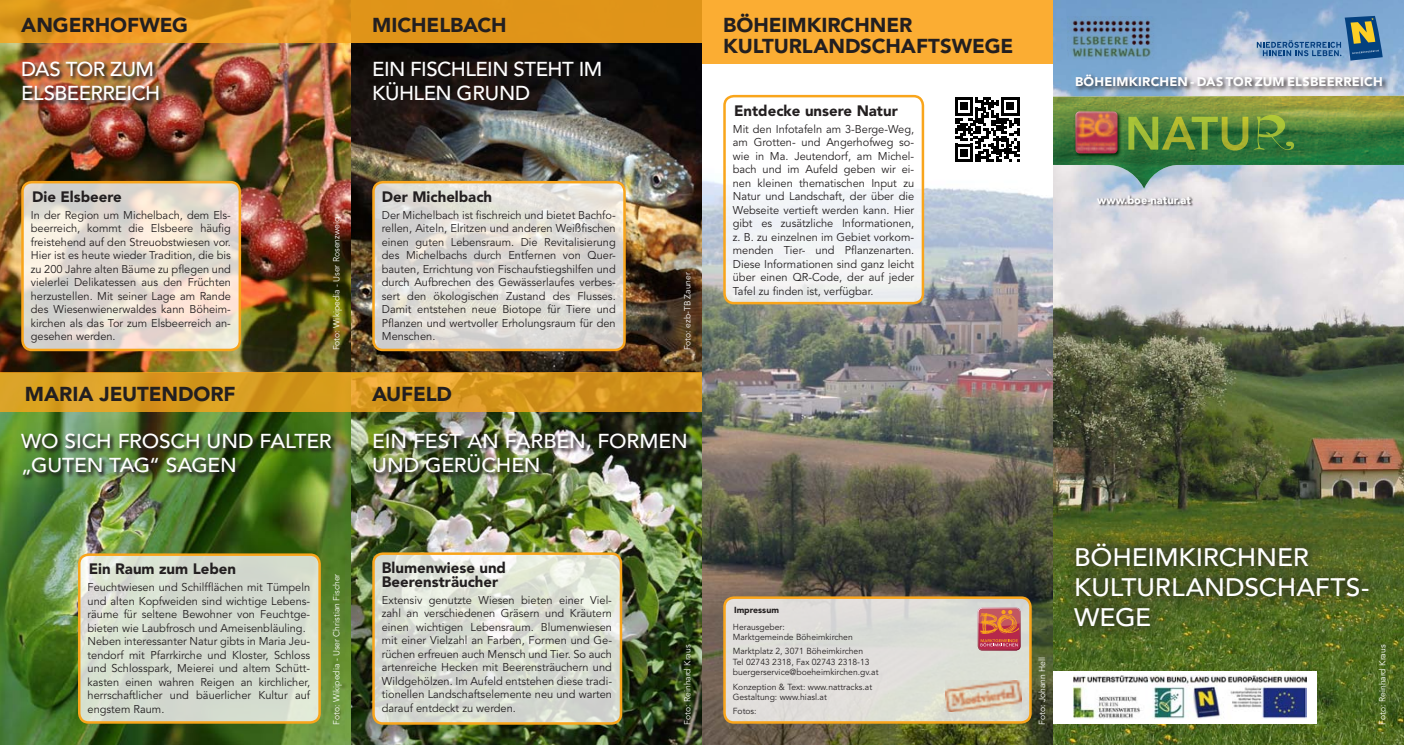
<style>
.page{position:relative;width:1404px;height:745px;background:#fff}
.page>*{position:absolute;margin:0;border:0;box-sizing:border-box;transform-origin:0 0}
.t1{font:500 25.12px/30.1px "Avenir";letter-spacing:-.005em;color:#fff;scale:1.05 1}
.t2{font:900 20px/21.2px "Avenir";letter-spacing:-.005em;color:#231f20}
.t3{font:500 20px/24px "Avenir";letter-spacing:-.015em;color:#fff;scale:1.05 1}
.t4{font:500 20px/24px "Avenir";letter-spacing:-.015em;color:#fff}
.t5{font:900 15px/13.8px "Avenir";color:#231f20}
.t6{font:900 12.5px "Avenir";letter-spacing:.015em;color:#fff}
.t7{font:11.25px/13.5px "Avenir";color:#231f20;text-align:justify}
.t8{font:900 11.25px "Avenir";color:#fff}
.t9{font:8.75px/10.5px "Avenir";color:#231f20}
.t10{font:8.75px "Avenir";color:#fff}
.t11{font:900 8.75px "Avenir";color:#231f20}
</style>
<div class="page">
<img style="left:1052px;top:0;width:351px;height:744px">
<svg style="left:1052px;top:96px;width:351px;height:93px;background:#799765"></svg>
<img style="left:1067px;top:16px;width:88px;height:44px">
<svg style="left:1256px;top:16px;width:126px;height:45px;background:#6d93b2"></svg>
<div style="left:1042px;top:670px;width:274px;height:53px;background:#fff"></div>
<img style="left:1073px;top:675px;width:233px;height:44px">
<div style="left:1096px;top:194px;width:97px;height:12px;background:#231f20;opacity:.75"></div>
<div style="left:1058px;top:526px;width:325px;height:116px;background:#231f20;opacity:.75"></div>
<div style="left:1074px;top:73px;width:313px;height:19px;background:#231f20;opacity:.85"></div>
<img style="left:351px;top:411px;width:351px;height:333px">
<img style="left:0;top:411px;width:351px;height:333px">
<img style="left:0;top:43px;width:702px;height:329px">
<div style="left:376px;top:63px;width:240px;height:53px;background:#231f20;opacity:.75"></div>
<div style="left:22px;top:60px;width:142px;height:46px;background:#231f20;opacity:.95"></div>
<div style="left:372px;top:432px;width:320px;height:46px;background:#231f20;opacity:.95"></div>
<div style="left:20px;top:432px;width:317px;height:48px;background:#231f20;opacity:.95"></div>
<svg style="left:373px;top:182px;width:251px;height:168px;background:#dddbd6"></svg>
<div style="left:372px;top:181px;width:253px;height:170px;border:2px solid #f9a51b;border-radius:9px"></div>
<svg style="left:23px;top:182px;width:217px;height:168px;background:#e5dcd2"></svg>
<div style="left:21px;top:181px;width:220px;height:170px;border:2px solid #f9a51b;border-radius:9px"></div>
<svg style="left:373px;top:553px;width:248px;height:170px;background:#dbded5"></svg>
<div style="left:372px;top:552px;width:250px;height:172px;border:2px solid #f9a51b;border-radius:9px"></div>
<svg style="left:79px;top:554px;width:240px;height:168px;background:#d5dcd0"></svg>
<div style="left:78px;top:553px;width:243px;height:170px;border:2px solid #f9a51b;border-radius:9px"></div>
<img style="left:702px;top:94px;width:350px;height:650px">
<div style="left:702px;top:0;width:350px;height:64px;background:#fbad33"></div>
<div style="left:351px;top:0;width:351px;height:43px;background:#e09419"></div>
<svg style="left:0;top:0;width:351px;height:43px;background:#e79821"></svg>
<svg style="left:351px;top:372px;width:351px;height:39px;background:#d6961f"></svg>
<svg style="left:0;top:372px;width:351px;height:39px;background:#d79c20"></svg>
<div style="left:724px;top:96px;width:198px;height:207px;background:#f5f6f8;border-radius:9px"></div>
<div style="left:723px;top:95px;width:201px;height:209px;border:2px solid #f9a51b;border-radius:9px"></div>
<svg style="left:954px;top:97px;width:65px;height:65px"></svg>
<div style="left:724px;top:597px;width:306px;height:125px;background:#dfdeda;border-radius:9px"></div>
<div style="left:723px;top:596px;width:308px;height:127px;border:2px solid #f9a51b;border-radius:9px"></div>
<svg style="left:977px;top:607px;width:43px;height:43px;background:#ca5d52"></svg>
<img style="left:945px;top:680px;width:75px;height:31px">
<h2 class="t2" style="left:21px;top:14px;width:165px">Angerhofweg</h2>
<h2 class="t2" style="left:372px;top:14px;width:136px">Michelbach</h2>
<h2 class="t4" style="left:21px;top:57px;width:14px">DAS</h2>
<h2 class="t4" style="left:21px;top:57px;width:116px;text-indent:44px">TOR ZUM<br>ELSBEERREICH</h2>
<h2 class="t4" style="left:372px;top:57px;width:232px">EIN FISCHLEIN STEHT IM<br>KÜHLEN GRUND</h2>
<h3 class="t5" style="left:32px;top:189px;width:91px">Die Elsbeere</h3>
<p class="t7" style="left:31px;top:208px;width:202px">In der Region um Michelbach, dem Els&shy;beerreich, kommt die Elsbeere häufig freistehend auf den Streuobstwiesen vor.<br>Hier ist es heute wieder Tradition, die bis zu 200 Jahre alten Bäume zu pflegen und vielerlei Delikatessen aus den Früchten herzustellen. Mit seiner Lage am Rande des Wiesenwienerwaldes kann Böheim&shy;kirchen als das Tor zum Elsbeerreich an&shy;gesehen werden.</p>
<p class="t10" style="left:331px;top:350px;width:135px;rotate:-90deg">Foto: Wikipedia - User Rosenzweig</p>
<h3 class="t5" style="left:382px;top:189px;width:112px">Der Michelbach</h3>
<p class="t7" style="left:382px;top:208px;width:235px">Der Michelbach ist fischreich und bietet Bachfo&shy;rellen, Aiteln, Elritzen und anderen Weißfischen einen guten Lebensraum. Die Revitalisierung des Michelbachs durch Entfernen von Quer&shy;bauten, Errichtung von Fischaufstiegshilfen und durch Aufbrechen des Gewässerlaufes verbes&shy;sert den ökologischen Zustand des Flusses.<br>Damit entstehen neue Biotope für Tiere und Pflanzen und wertvoller Erholungsraum für den Menschen.</p>
<h2 class="t2" style="left:25px;top:383px;width:15px">MARIA</h2>
<h2 class="t2" style="left:99px;top:383px;width:65px">JEUTENDOR</h2>
<h2 class="t2" style="left:223px;top:383px;width:14px">F</h2>
<h2 class="t2" style="left:372px;top:383px;width:81px">Aufeld</h2>
<p class="t10" style="left:682px;top:350px;width:80px;rotate:-90deg">Foto: ezb-TB Zauner</p>
<h2 class="t3" style="left:21px;top:429px;width:53px">WO SICH</h2>
<h2 class="t3" style="left:118px;top:429px;width:53px">FROSCH</h2>
<h2 class="t3" style="left:206px;top:429px;width:16px">UND</h2>
<h2 class="t3" style="left:259px;top:429px;width:13px">FALTER</h2>
<h2 class="t3" style="left:21px;top:453px;width:24px">„GUTEN</h2>
<h2 class="t3" style="left:109px;top:453px;width:14px">TAG</h2>
<h2 class="t3" style="left:149px;top:453px;width:30px">“ SAGEN</h2>
<h2 class="t3" style="left:372px;top:429px;width:302px">EIN FEST AN FARBEN, FORMEN<br>UND GERÜCHEN</h2>
<h3 class="t5" style="left:89px;top:562px;width:149px">Ein Raum zum Leben</h3>
<p class="t7" style="left:88px;top:580px;width:224px;text-align:left">Feuchtwiesen und Schilfflächen mit Tümpeln und alten Kopfweiden sind wichtige Lebens&shy;räume für seltene Bewohner von Feuchtge&shy;bieten wie Laubfrosch und Ameisenbläuling.<br>Neben interessanter Natur gibts in Maria Jeu&shy;tendorf mit Pfarrkirche und Kloster, Schloss und Schlosspark, Meierei und altem Schütt&shy;kasten einen wahren Reigen an kirchlicher, herrschaftlicher und bäuerlicher Kultur auf engstem Raum.</p>
<p class="t10" style="left:331px;top:724px;width:152px;rotate:-90deg">Foto: Wikipedia - User Christian Fischer</p>
<h3 class="t5" style="left:382px;top:561px;width:126px">Blumenwiese und<br>Beerensträucher</h3>
<p class="t7" style="left:382px;top:593px;width:232px">Extensiv genutzte Wiesen bieten einer Viel&shy;zahl an verschiedenen Gräsern und Kräutern einen wichtigen Lebensraum. Blumenwiesen mit einer Vielzahl an Farben, Formen und Ge&shy;rüchen erfreuen auch Mensch und Tier. So auch artenreiche Hecken mit Beerensträuchern und Wildgehölzen. Im Aufeld entstehen diese tradi&shy;tionellen Landschaftselemente neu und warten darauf entdeckt zu werden.</p>
<p class="t10" style="left:682px;top:724px;width:81px;rotate:-90deg">Foto: Reinhard Kraus</p>
<h2 class="t2" style="left:723px;top:14px;width:190px">Böheimkirchner<br>KUL</h2>
<h2 class="t2" style="left:762px;top:35px;width:27px">TURLANDSCHA</h2>
<h2 class="t2" style="left:915px;top:35px;width:96px">FTSWEGE</h2>
<h3 class="t5" style="left:734px;top:104px;width:165px">Entdecke unsere Natur</h3>
<p class="t7" style="left:732px;top:122px;width:183px">Mit den Infotafeln am 3-Berge-Weg, am Grotten- und Angerhofweg so&shy;wie in Ma. Jeutendorf, am Michel&shy;bach und im Aufeld geben wir ei&shy;nen kleinen thematischen Input zu Natur und Landschaft, der über die Webseite vertieft werden kann. Hier gibt es zusätzliche Informationen, z. B. zu einzelnen im Gebiet vorkom&shy;menden Tier- und Pflanzenarten.<br>Diese Informationen sind ganz leicht über einen QR-Code, der auf jeder Tafel zu finden ist, verfügbar.</p>
<p class="t6" style="left:1075px;top:74px;width:309px">böheimkirchen - das Tor zum elsbeerreich</p>
<p class="t8" style="left:1097px;top:193px;width:95px">www.boe-natur.at</p>
<p class="t11" style="left:734px;top:604px;width:46px">Impressum</p>
<p class="t9" style="left:732px;top:621px;width:121px">Herausgeber:<br>Marktgemeinde Böheimkirchen</p>
<p class="t9" style="left:732px;top:646px;width:147px">Marktplatz 2, 3071 Böheimkirchen<br>Tel 02743 2318, Fax 02743 2318-13 buergerservice@boeheimkirchen.gv.at</p>
<p class="t9" style="left:732px;top:681px;width:141px">Konzeption &amp; Text: www.nattracks.at<br>Gestaltung: www.hiasl.at</p>
<p class="t9" style="left:732px;top:705px;width:25px">Fotos:</p>
<p class="t10" style="left:1036px;top:724px;width:69px;rotate:-90deg">Foto: Johann Hell</p>
<h1 class="t1" style="left:1074px;top:542px;width:282px">BÖHEIMKIRCHNER<br>KULTURLANDSCHAFTS-<br>WEGE</h1>
<p class="t10" style="left:1377px;top:724px;width:81px;rotate:-90deg">Foto: Reinhard Kraus</p>
</div>
